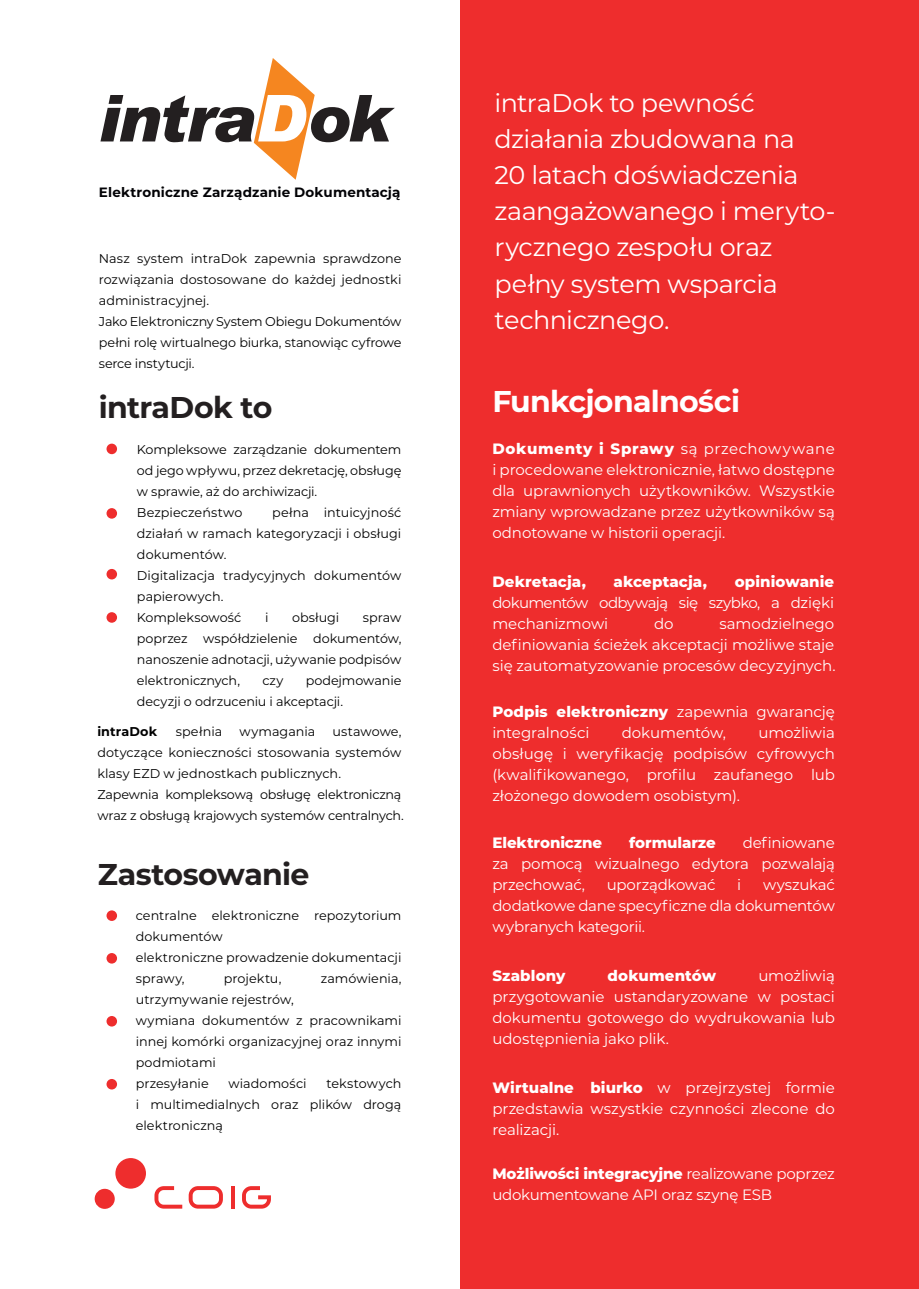
<style>
.page{position:relative;width:919px;height:1289px;background:#fff}
.page>*{position:absolute;margin:0;border:0;box-sizing:border-box;transform-origin:0 0}
.t1{font:700 30px "Montserrat";letter-spacing:-.025em;color:#231f20}
.t2{font:700 30px "Montserrat";letter-spacing:-.025em;color:#fff}
.t3{font:25.5px/36px "Montserrat";letter-spacing:-.015em;color:#fff}
.t4{font:15px/21px "Montserrat";letter-spacing:-.01em;color:#fff;text-align:justify}
.t5{font:800 15px "Montserrat";letter-spacing:.005em;color:#fff}
.t6{font:15px/21px "Montserrat";letter-spacing:-.03em;color:#fff}
.t7{font:700 13.5px "Montserrat";letter-spacing:.01em;color:#020205}
.t8{font:12.75px/21px "Montserrat";letter-spacing:-.005em;color:#000001}
.t9{font:700 12.75px "Montserrat";letter-spacing:.005em;color:#000001}
.s1{font-weight:800}
</style>
<div class="page">
<div style="left:460px;top:0;width:458px;height:1288px;background:#ee2d2d"></div>
<svg style="left:100px;top:58px;width:295px;height:122px"></svg>
<svg style="left:189px;top:1186px;width:34px;height:22px"></svg>
<svg style="left:231px;top:1186px;width:3px;height:22px"></svg>
<svg style="left:242px;top:1186px;width:29px;height:22px"></svg>
<svg style="left:154px;top:1186px;width:28px;height:22px"></svg>
<div style="left:95px;top:1188px;width:20px;height:20px;background:#ee2d2d;border-radius:50%"></div>
<div style="left:115px;top:1157px;width:31px;height:31px;background:#ee2d2d;border-radius:50%"></div>
<div style="left:106px;top:443px;width:11px;height:11px;background:#ee2d2d;border-radius:50%"></div>
<div style="left:106px;top:508px;width:11px;height:10px;background:#ee2d2d;border-radius:50%"></div>
<div style="left:106px;top:569px;width:11px;height:10px;background:#ee2d2d;border-radius:50%"></div>
<div style="left:106px;top:612px;width:11px;height:10px;background:#ee2d2d;border-radius:50%"></div>
<div style="left:106px;top:910px;width:11px;height:10px;background:#ee2d2d;border-radius:50%"></div>
<div style="left:106px;top:953px;width:11px;height:10px;background:#ee2d2d;border-radius:50%"></div>
<div style="left:106px;top:1015px;width:11px;height:11px;background:#ee2d2d;border-radius:50%"></div>
<div style="left:106px;top:1078px;width:11px;height:11px;background:#ee2d2d;border-radius:50%"></div>
<p class="t7" style="left:99px;top:183px;width:303px">Elektroniczne Zarządzanie Dokumentacją</p>
<p class="t8" style="left:99px;top:247px;width:304px">Nasz system intraDok zapewnia sprawdzone rozwiązania dostosowane do każdej jednostki administracyjnej.<br>Jako Elektroniczny System Obiegu Dokumentów pełni rolę wirtualnego biurka, stanowiąc cyfrowe serce instytucji.</p>
<h1 class="t1" style="left:99px;top:386px;width:175px">intraDok to</h1>
<p class="t8" style="left:137px;top:438px;width:266px;text-align:justify;text-indent:-27px">• Kompleksowe zarządzanie dokumentem od jego wpływu, przez dekretację, obsługę w sprawie, aż do archiwizacji.</p>
<p class="t8" style="left:110px;top:501px;width:134px">• Bezpieczeństwo</p>
<p class="t8" style="left:137px;top:501px;width:266px;text-align:justify;text-indent:135px">pełna intuicyjność działań w ramach kategoryzacji i obsługi dokumentów.</p>
<p class="t8" style="left:137px;top:564px;width:266px;text-indent:-27px">• Digitalizacja tradycyjnych dokumentów papierowych.</p>
<p class="t8" style="left:110px;top:606px;width:133px">• Kompleksowość</p>
<p class="t8" style="left:265px;top:606px;width:5px">i</p>
<p class="t8" style="left:292px;top:606px;width:49px">obsługi</p>
<p class="t8" style="left:137px;top:606px;width:266px;text-align:justify;text-indent:226px">spraw poprzez współdzielenie dokumentów, nanoszenie adnotacji, używanie podpisów elektronicznych,</p>
<p class="t8" style="left:137px;top:669px;width:266px;text-indent:169px">podejmowanie decyzji o odrzuceniu i akceptacji.</p>
<p class="t9" style="left:97px;top:722px;width:61px">intraDok</p>
<p class="t8" style="left:176px;top:720px;width:48px">spełnia</p>
<p class="t8" style="left:239px;top:720px;width:77px">wymagania</p>
<p class="t8" style="left:262px;top:669px;width:22px">czy</p>
<p class="t8" style="left:97px;top:720px;width:308px;text-indent:235px">ustawowe, dotyczące konieczności stosowania systemów klasy EZD w jednostkach publicznych.<br>Zapewnia kompleksową obsługę elektroniczną wraz z obsługą krajowych systemów centralnych.</p>
<h1 class="t1" style="left:98px;top:852px;width:213px">Zastosowanie</h1>
<p class="t8" style="left:136px;top:904px;width:267px;text-indent:-27px">• centralne elektroniczne repozytorium dokumentów</p>
<p class="t8" style="left:136px;top:946px;width:267px;text-indent:-27px">• elektroniczne prowadzenie dokumentacji sprawy,</p>
<p class="t8" style="left:224px;top:967px;width:59px">projektu,</p>
<p class="t8" style="left:321px;top:967px;width:82px">zamówienia,</p>
<p class="t8" style="left:136px;top:988px;width:160px">utrzymywanie rejestrów,</p>
<p class="t8" style="left:136px;top:1009px;width:267px;text-align:justify;text-indent:-27px">• wymiana dokumentów z pracownikami innej komórki organizacyjnej oraz innymi podmiotami</p>
<p class="t8" style="left:109px;top:1072px;width:101px">• przesyłanie</p>
<p class="t8" style="left:228px;top:1072px;width:80px">wiadomości</p>
<p class="t8" style="left:136px;top:1072px;width:267px;text-align:justify;text-indent:191px">tekstowych i multimedialnych oraz plików drogą elektroniczną</p>
<h2 class="t3" style="left:494px;top:84px;width:342px">intraDok to pewność działania zbudowana na<br>20 latach doświadczenia zaangażowanego i meryto&shy;rycznego zespołu oraz pełny system wsparcia technicznego.</h2>
<h1 class="t2" style="left:492px;top:380px;width:249px">Funkcjonalności</h1>
<p class="t4" style="left:492px;top:437px;width:344px"><span class="s1">Dokumenty i Sprawy</span> są przechowywane i procedowane elektronicznie, łatwo dostępne dla uprawnionych użytkowników. Wszystkie zmiany wprowadzane przez użytkowników są odnotowane w historii operacji.</p>
<p class="t5" style="left:492px;top:570px;width:95px">Dekretacja,</p>
<p class="t5" style="left:613px;top:570px;width:95px">akceptacja,</p>
<p class="t5" style="left:734px;top:570px;width:101px">opiniowanie</p>
<p class="t6" style="left:492px;top:591px;width:343px">dokumentów odbywają się szybko, a dzięki mechanizmowi</p>
<p class="t4" style="left:492px;top:612px;width:345px;text-indent:227px">samodzielnego definiowania ścieżek akceptacji możliwe staje się zautomatyzowanie procesów decyzyjnych.</p>
<p class="t4" style="left:492px;top:700px;width:344px"><span class="s1">Podpis elektroniczny</span> zapewnia gwarancję integralności</p>
<p class="t4" style="left:654px;top:612px;width:21px">do</p>
<p class="t4" style="left:492px;top:721px;width:344px;text-indent:266px">umożliwia obsługę i weryfikację podpisów cyfrowych (kwalifikowanego, profilu zaufanego lub złożonego dowodem osobistym).</p>
<p class="t5" style="left:492px;top:831px;width:111px">Elektroniczne</p>
<p class="t5" style="left:629px;top:831px;width:88px">formularze</p>
<p class="t4" style="left:621px;top:721px;width:106px">dokumentów,</p>
<p class="t4" style="left:492px;top:831px;width:344px;text-indent:250px">definiowane za pomocą wizualnego edytora pozwalają przechować,</p>
<p class="t4" style="left:492px;top:873px;width:344px;text-indent:271px">wyszukać dodatkowe dane specyficzne dla dokumentów wybranych kategorii.</p>
<p class="t5" style="left:492px;top:964px;width:74px">Szablony</p>
<p class="t5" style="left:607px;top:964px;width:110px">dokumentów</p>
<p class="t4" style="left:606px;top:873px;width:110px">uporządkować</p>
<p class="t4" style="left:737px;top:873px;width:6px">i</p>
<p class="t4" style="left:492px;top:964px;width:344px;text-indent:266px">umożliwią przygotowanie ustandaryzowane w postaci dokumentu gotowego do wydrukowania lub udostępnienia jako plik.</p>
<p class="t4" style="left:492px;top:1076px;width:344px"><span class="s1">Wirtualne biurko</span> w przejrzystej formie przedstawia wszystkie czynności zlecone do realizacji.</p>
<p class="t4" style="left:492px;top:1162px;width:344px"><span class="s1">Możliwości integracyjne</span> realizowane poprzez udokumentowane API oraz szynę ESB</p>
</div>
